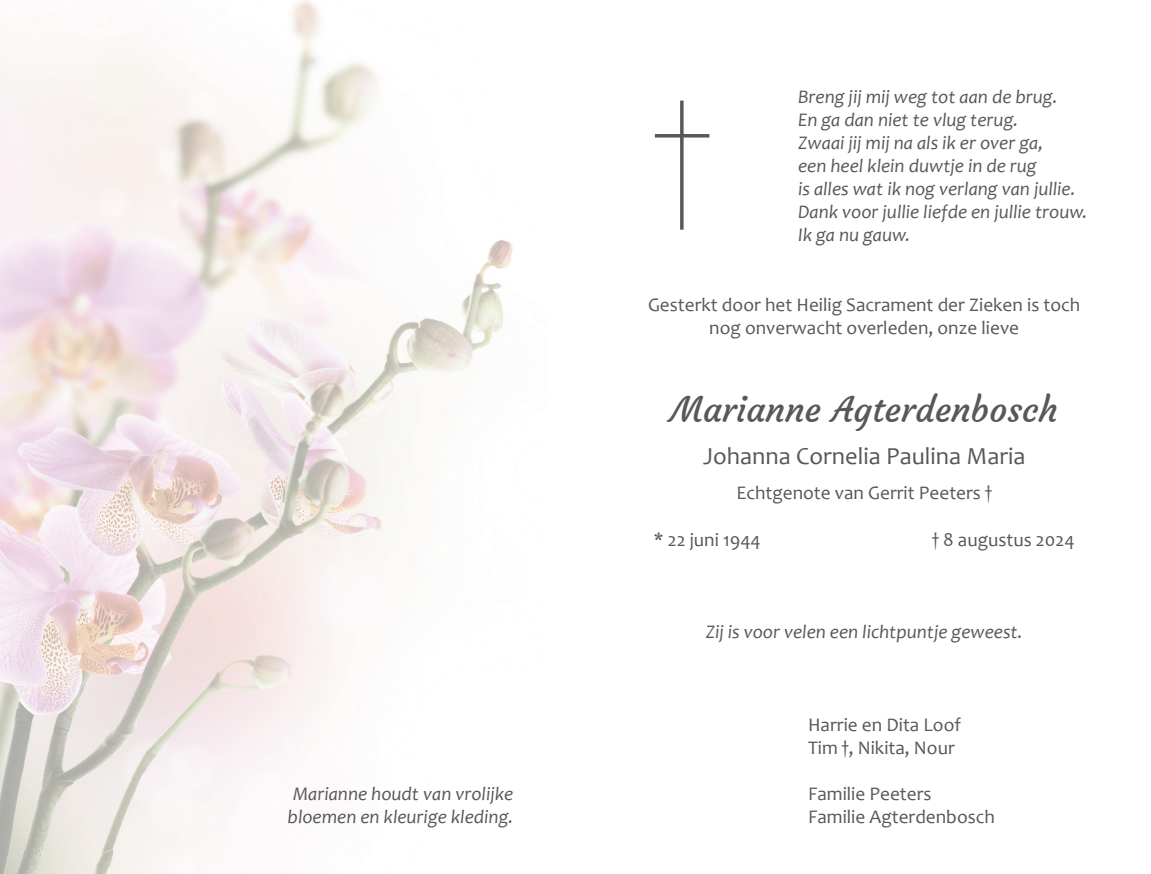
<style>
.page{position:relative;width:1151px;height:874px;background:#fff}
.page>*{position:absolute;margin:0;border:0;box-sizing:border-box;transform-origin:0 0}
.t1{font:35px "Courgette";color:#57585a}
.t2{font:24.5px "Candara";color:#57585a}
.t3{font:italic 19.25px/23.1px "Candara";color:#57585a}
.t4{font:19.25px/23.1px "Candara";color:#57585a}
</style>
<div class="page">
<img style="left:0;top:0;width:513px;height:873px">
<svg style="left:680px;top:100px;width:4px;height:129px"></svg>
<hr style="left:655px;top:134px;width:54px;height:3px;background:#57585a">
<p class="t3" style="left:288px;top:781px;width:227px">Marianne houdt van vrolijke bloemen en kleurige kleding.</p>
<p class="t3" style="left:798px;top:85px;width:291px">Breng jij mij weg tot aan de brug.<br>En ga dan niet te vlug terug.<br>Zwaai jij mij na als ik er over ga,<br>een heel klein duwtje in de rug<br>is alles wat ik nog verlang van jullie.<br>Dank voor jullie liefde en jullie trouw.<br>Ik ga nu gauw.</p>
<p class="t4" style="left:648px;top:293px;width:434px;text-align:center">Gesterkt door het Heilig Sacrament der Zieken is toch nog onverwacht overleden, onze lieve</p>
<h1 class="t1" style="left:670px;top:388px;width:389px">Marianne Agterdenbosch</h1>
<p class="t2" style="left:703px;top:441px;width:324px">Johanna Cornelia Paulina Maria</p>
<p class="t4" style="left:736px;top:481px;width:257px">Echtgenote van Gerrit Peeters †</p>
<p class="t4" style="left:654px;top:527px;width:108px">* 22 juni 1944</p>
<p class="t4" style="left:932px;top:527px;width:144px">† 8 augustus 2024</p>
<p class="t3" style="left:706px;top:619px;width:318px">Zij is voor velen een lichtpuntje geweest.</p>
<p class="t4" style="left:808px;top:712px;width:154px">Harrie en Dita Loof<br>Tim †, Nikita, Nour</p>
<p class="t4" style="left:808px;top:781px;width:188px">Familie Peeters<br>Familie Agterdenbosch</p>
</div>
